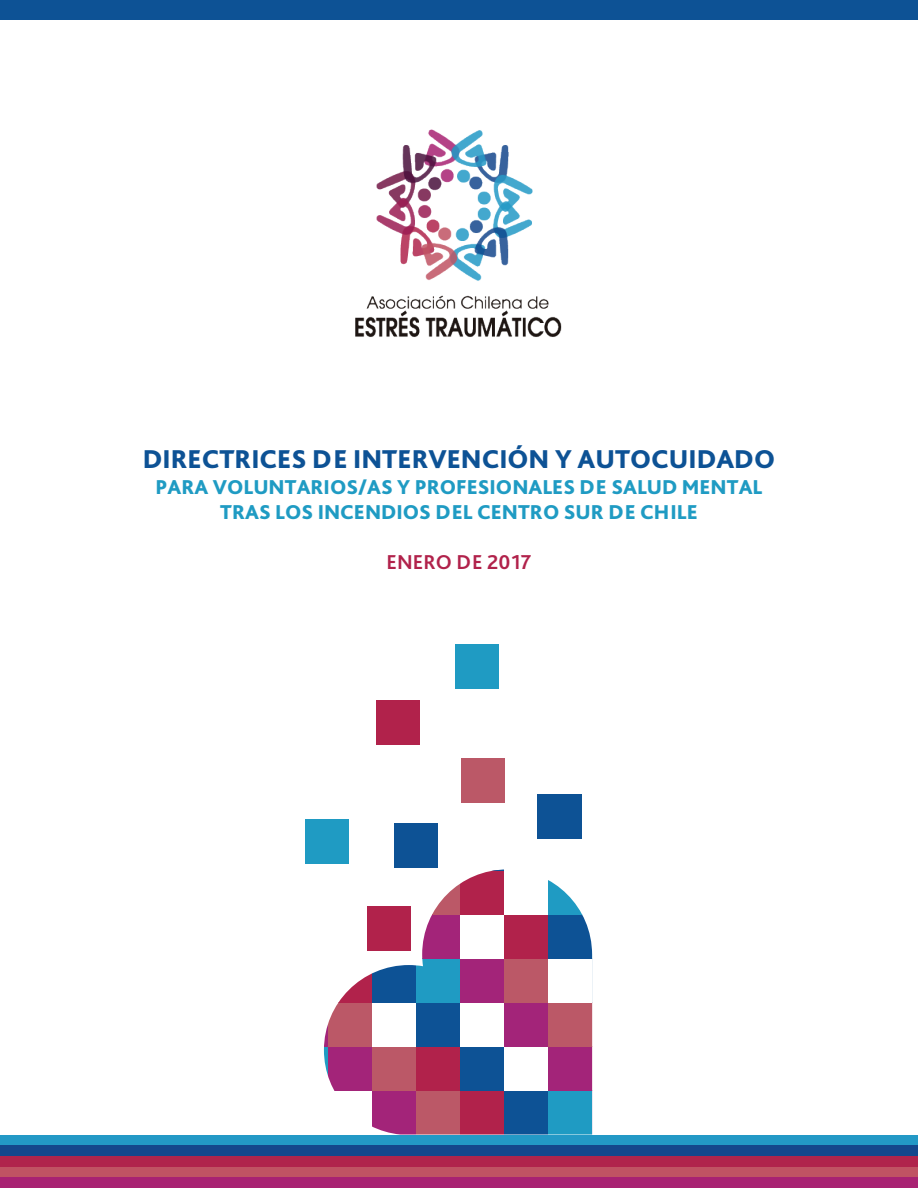
<style>
.page{position:relative;width:918px;height:1188px;background:#fff}
.page>*{position:absolute;margin:0;border:0;box-sizing:border-box;transform-origin:0 0}
.t1{font:800 27px "Bliss Pro";color:#0d5295}
.t2{font:800 21px/25.2px "Bliss Pro";color:#1f9bc3;text-align:center}
.t3{font:700 21px "Bliss Pro";color:#b1224b}
</style>
<div class="page">
<img style="left:355px;top:129px;width:207px;height:208px">
<div style="left:538px;top:795px;width:44px;height:44px;background:#0d5295"></div>
<div style="left:394px;top:824px;width:44px;height:44px;background:#0d5295"></div>
<div style="left:376px;top:701px;width:44px;height:44px;background:#b1224b"></div>
<div style="left:305px;top:819px;width:44px;height:44px;background:#1f9bc3"></div>
<div style="left:461px;top:758px;width:44px;height:44px;background:#bb5867"></div>
<div style="left:455px;top:644px;width:44px;height:44px;background:#1f9bc3"></div>
<div style="left:372px;top:1090px;width:44px;height:44px;background:#a32479"></div>
<div style="left:416px;top:1090px;width:44px;height:44px;background:#bb5867"></div>
<div style="left:460px;top:1090px;width:44px;height:44px;background:#b1224b"></div>
<div style="left:504px;top:1090px;width:44px;height:44px;background:#0d5295"></div>
<div style="left:548px;top:1090px;width:44px;height:44px;background:#1f9bc3"></div>
<div style="left:328px;top:1046px;width:44px;height:44px;background:#a32479"></div>
<div style="left:372px;top:1046px;width:44px;height:44px;background:#bb5867"></div>
<div style="left:416px;top:1046px;width:44px;height:44px;background:#b1224b"></div>
<div style="left:460px;top:1046px;width:44px;height:44px;background:#0d5295"></div>
<svg style="left:324px;top:1046px;width:4px;height:30px"></svg>
<svg style="left:324px;top:1024px;width:4px;height:22px"></svg>
<div style="left:328px;top:1002px;width:44px;height:44px;background:#bb5867"></div>
<div style="left:416px;top:1002px;width:44px;height:44px;background:#0d5295"></div>
<svg style="left:328px;top:973px;width:44px;height:30px"></svg>
<svg style="left:372px;top:965px;width:44px;height:38px;background:#1c5c9b"></svg>
<div style="left:416px;top:959px;width:44px;height:44px;background:#1f9bc3"></div>
<svg style="left:367px;top:915px;width:5px;height:36px"></svg>
<svg style="left:372px;top:915px;width:39px;height:36px"></svg>
<hr style="left:592px;top:1090px;width:1px;height:44px;background:#a32479">
<div style="left:548px;top:1046px;width:44px;height:44px;background:#a32479"></div>
<hr style="left:592px;top:1046px;width:1px;height:44px;background:#bb5867">
<div style="left:504px;top:1002px;width:44px;height:44px;background:#a32479"></div>
<div style="left:548px;top:1002px;width:44px;height:44px;background:#bb5867"></div>
<hr style="left:592px;top:1002px;width:1px;height:44px;background:#b1224b">
<div style="left:460px;top:959px;width:44px;height:44px;background:#a32479"></div>
<div style="left:504px;top:959px;width:44px;height:44px;background:#bb5867"></div>
<div style="left:548px;top:959px;width:44px;height:44px;background:#fff"></div>
<hr style="left:592px;top:959px;width:1px;height:44px;background:#0d5295">
<svg style="left:422px;top:915px;width:38px;height:44px;background:#aa3583"></svg>
<div style="left:504px;top:915px;width:44px;height:44px;background:#b1224b"></div>
<div style="left:548px;top:915px;width:44px;height:44px;background:#0d5295"></div>
<hr style="left:592px;top:915px;width:1px;height:44px;background:#1f9bc3">
<hr style="left:592px;top:871px;width:1px;height:44px;background:#a32479">
<svg style="left:372px;top:906px;width:39px;height:9px"></svg>
<svg style="left:432px;top:884px;width:28px;height:31px"></svg>
<div style="left:460px;top:871px;width:44px;height:44px;background:#b1224b"></div>
<svg style="left:548px;top:880px;width:35px;height:35px"></svg>
<hr style="left:548px;top:869px;width:44px;height:2px;background:#a32479">
<hr style="left:328px;top:869px;width:44px;height:2px;background:#a32479">
<hr style="left:372px;top:869px;width:44px;height:2px;background:#bb5867">
<hr style="left:416px;top:869px;width:44px;height:2px;background:#b1224b">
<hr style="left:460px;top:869px;width:44px;height:2px;background:#0d5295">
<div style="left:0;top:1135px;width:918px;height:11px;background:#2399c6"></div>
<div style="left:0;top:1px;width:918px;height:19px;background:#0d5295"></div>
<div style="left:0;top:1146px;width:918px;height:10px;background:#15478c"></div>
<div style="left:0;top:1156px;width:918px;height:11px;background:#b0244c"></div>
<div style="left:0;top:1167px;width:918px;height:10px;background:#c05363"></div>
<div style="left:0;top:1177px;width:918px;height:11px;background:#a82272"></div>
<p class="t1" style="left:143px;top:443px;width:634px">DIRECTRICES DE INTERVENCIÓN Y AUTOCUIDADO</p>
<p class="t2" style="left:156px;top:473px;width:608px">PARA VOLUNTARIOS/AS Y PROFESIONALES DE SALUD MENTAL<br>TRAS LOS INCENDIOS DEL CENTRO SUR DE CHILE</p>
<p class="t3" style="left:387px;top:549px;width:146px">ENERO DE 2017</p>
</div>
